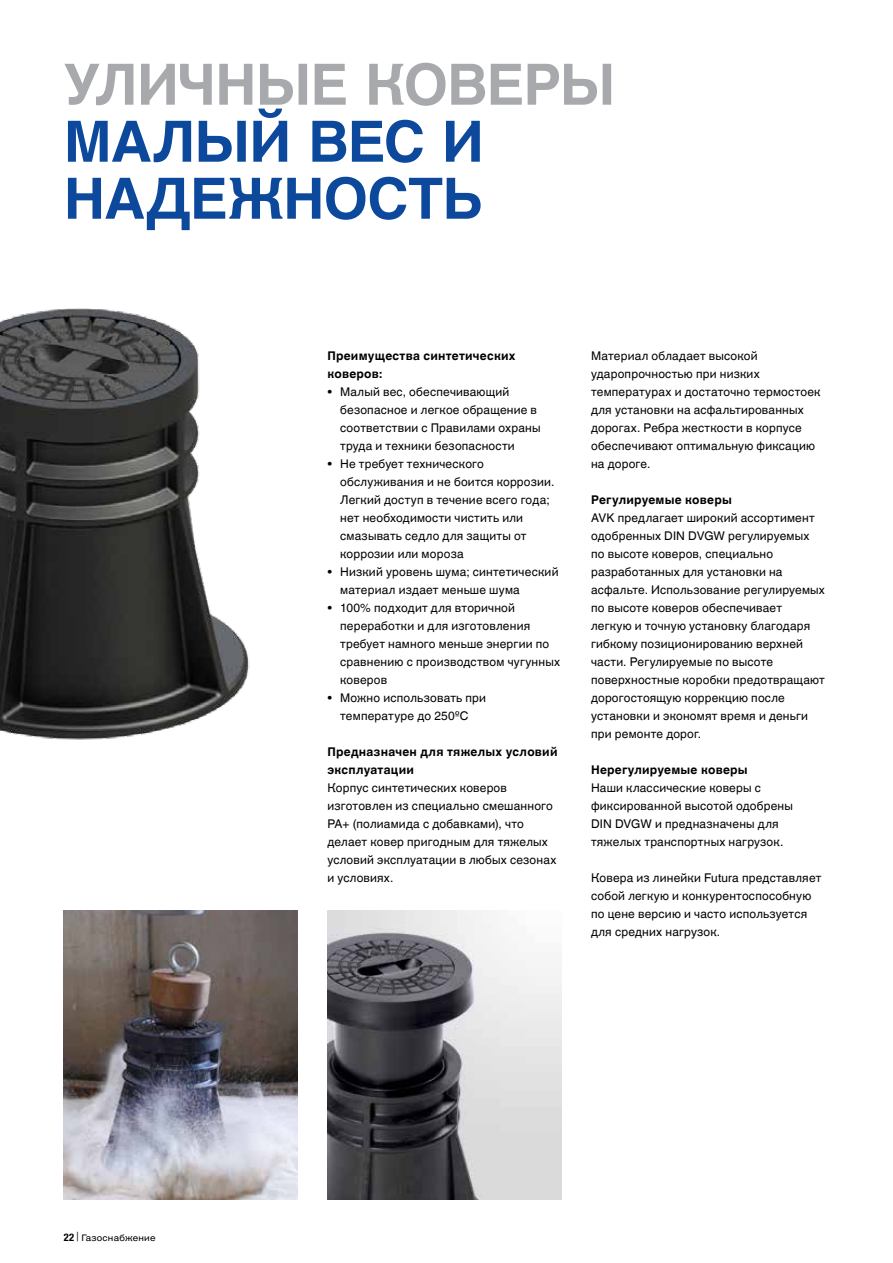
<style>
.page{position:relative;width:893px;height:1263px;background:#fff}
.page>*{position:absolute;margin:0;border:0;box-sizing:border-box;transform-origin:0 0}
.t1{font:700 57px/57px "Helvetica Linotype";letter-spacing:-.01em;color:#0c499c}
.t2{font:700 57px "Helvetica Linotype";letter-spacing:-.015em;color:#a7a9ac}
.t3{font:12px/18px "Helvetica Linotype";letter-spacing:.015em;color:#000}
.t4{font:700 12px/18px "Helvetica Linotype";letter-spacing:.02em;color:#000}
.t5{font:9px "Helvetica Linotype";letter-spacing:.025em;color:#000;scale:1.1 1}
.s1{font-family:"Helvetica Neue LT Pro";font-weight:700;font-stretch:condensed;font-size:10.5px}
</style>
<div class="page">
<img style="left:64px;top:910px;width:234px;height:289px">
<img style="left:327px;top:910px;width:234px;height:289px">
<img style="left:0;top:308px;width:250px;height:432px">
<h1 class="t2" style="left:64px;top:52px;width:553px">УЛИЧНЫЕ КОВЕРЫ</h1>
<h1 class="t1" style="left:64px;top:114px;width:422px">МАЛЫЙ ВЕС И<br>НАДЕЖНОСТЬ</h1>
<p class="t5" style="left:64px;top:1232px;width:85px"><span class="s1">22</span> <sup>|</sup> Газоснабжение</p>
<p class="t4" style="left:327px;top:347px;width:190px">Преимущества синтетических коверов:</p>
<p class="t3" style="left:340px;top:383px;width:202px;text-indent:-13px">• Малый вес, обеспечивающий безопасное и легкое обращение в соответствии с Правилами охраны труда и техники безопасности</p>
<p class="t3" style="left:340px;top:455px;width:216px;text-indent:-13px">• Не требует технического обслуживания и не боится коррозии.<br>Легкий доступ в течение всего года; нет необходимости чистить или смазывать седло для защиты от коррозии или мороза</p>
<p class="t3" style="left:340px;top:563px;width:220px;text-indent:-13px">• Низкий уровень шума; синтетический материал издает меньше шума</p>
<p class="t3" style="left:340px;top:599px;width:221px;text-indent:-13px">• 100% подходит для вторичной переработки и для изготовления требует намного меньше энергии по сравнению с производством чугунных коверов</p>
<p class="t3" style="left:327px;top:689px;width:160px;text-align:center">• Можно использовать при температуре до 250ºC</p>
<p class="t4" style="left:327px;top:743px;width:232px">Предназначен для тяжелых условий эксплуатации</p>
<p class="t3" style="left:327px;top:779px;width:231px">Корпус синтетических коверов изготовлен из специально смешанного<br>PA+ (полиамида с добавками), что делает ковер пригодным для тяжелых условий эксплуатации в любых сезонах и условиях.</p>
<p class="t3" style="left:591px;top:347px;width:231px">Материал обладает высокой ударопрочностью при низких температурах и достаточно термостоек для установки на асфальтированных дорогах. Ребра жесткости в корпусе обеспечивают оптимальную фиксацию на дороге.</p>
<p class="t4" style="left:591px;top:491px;width:142px">Регулируемые коверы</p>
<p class="t3" style="left:591px;top:509px;width:235px">AVK предлагает широкий ассортимент одобренных DIN DVGW регулируемых по высоте коверов, специально разработанных для установки на асфальте. Использование регулируемых по высоте коверов обеспечивает легкую и точную установку благодаря гибкому позиционированию верхней части. Регулируемые по высоте поверхностные коробки предотвращают дорогостоящую коррекцию после установки и экономят время и деньги при ремонте дорог.</p>
<p class="t4" style="left:591px;top:761px;width:158px">Нерегулируемые коверы</p>
<p class="t3" style="left:591px;top:779px;width:203px">Наши классические коверы с фиксированной высотой одобрены<br>DIN DVGW и предназначены для тяжелых транспортных нагрузок.</p>
<p class="t3" style="left:591px;top:869px;width:232px">Ковера из линейки Futura представляет собой легкую и конкурентоспособную по цене версию и часто используется для средних нагрузок.</p>
</div>
